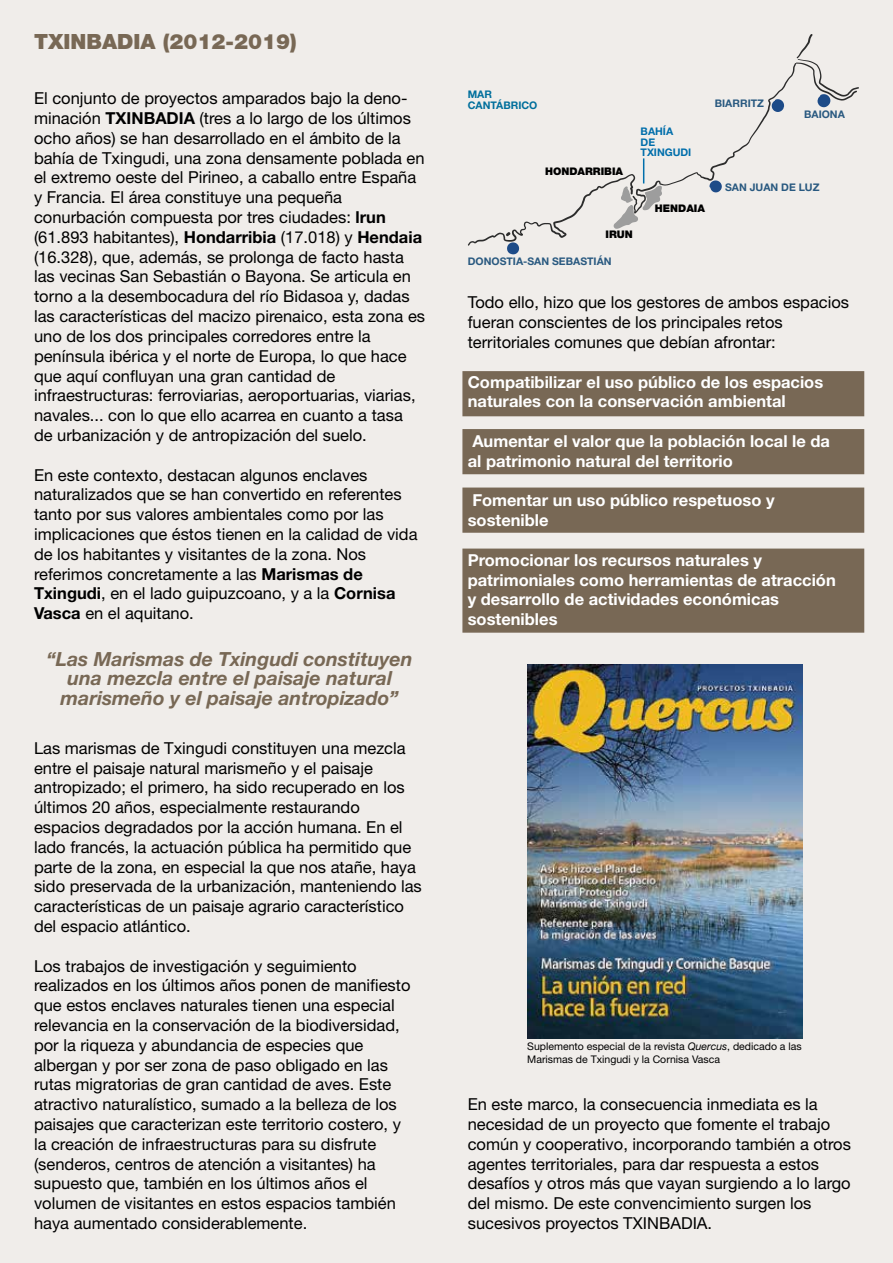
<style>
.page{position:relative;width:893px;height:1263px;background:#f0edea}
.page>*{position:absolute;margin:0;border:0;box-sizing:border-box;transform-origin:0 0}
.t1{font:900 21px "Helvetica Neue LT Std";color:#786855}
.t2{font:italic 700 19.5px/19.5px "Helvetica Neue LT Std";color:#786855;text-align:center}
.t3{font:16.5px/19.8px "Helvetica Neue LT Std";color:#000}
.t4{font:700 16.5px/19.8px "Helvetica Neue LT Std";color:#fff}
.t5{font:10.5px/12.6px "Helvetica Neue LT Std";color:#000}
.t6{font:700 10.5px "Helvetica Neue LT Std";color:#295980}
.t7{font:900 10.5px "Helvetica Neue LT Std";color:#000}
.t8{font:700 10.5px/10.5px "Helvetica Neue LT Std";letter-spacing:-.005em;color:#006eab}
.t9{font:700 10.5px/10.5px "Helvetica Neue LT Std";color:#006f9c}
.s1{font-weight:700}
.s2{font-style:italic}
</style>
<div class="page">
<img style="left:528px;top:664px;width:275px;height:375px">
<div style="left:462px;top:371px;width:402px;height:45px;background:#786855;border:2px solid #786855"></div>
<div style="left:462px;top:429px;width:402px;height:45px;background:#786855"></div>
<div style="left:462px;top:487px;width:402px;height:46px;background:#786855;border:2px solid #786855"></div>
<div style="left:462px;top:549px;width:402px;height:84px;background:#786855;border:2px solid #786855"></div>
<div style="left:468px;top:34px;width:391px;height:220px;background:#f0edea"></div>
<p class="t1" style="left:34px;top:29px;width:264px">TXINBADIA (2012-2019)</p>
<p class="t3" style="left:34px;top:88px;width:393px">El conjunto de proyectos amparados bajo la deno&shy;minación <span class="s1">TXINBADIA</span> (tres a lo largo de los últimos ocho años) se han desarrollado en el ámbito de la bahía de Txingudi, una zona densamente poblada en el extremo oeste del Pirineo, a caballo entre España y Francia. El área constituye una pequeña conurbación compuesta por tres ciudades: <span class="s1">lrun </span>(61.893 habitantes), <span class="s1">Hondarribia</span> (17.018) y <span class="s1">Hendaia </span>(16.328), que, además, se prolonga de facto hasta las vecinas San Sebastián o Bayona. Se articula en torno a la desembocadura del río Bidasoa y, dadas las características del macizo pirenaico, esta zona es uno de los dos principales corredores entre la península ibérica y el norte de Europa, lo que hace que aquí confluyan una gran cantidad de infraestructuras: ferroviarias, aeroportuarias, viarias, navales... con lo que ello acarrea en cuanto a tasa de urbanización y de antropización del suelo.</p>
<p class="t3" style="left:34px;top:464px;width:385px">En este contexto, destacan algunos enclaves naturalizados que se han convertido en referentes tanto por sus valores ambientales como por las implicaciones que éstos tienen en la calidad de vida de los habitantes y visitantes de la zona. Nos referimos concretamente a las <span class="s1">Marismas de Txingudi</span>, en el lado guipuzcoano, y a la <span class="s1">Cornisa Vasca</span> en el aquitano.</p>
<p class="t2" style="left:47px;top:648px;width:368px">“Las Marismas de Txingudi constituyen una mezcla entre el paisaje natural marismeño y el paisaje antropizado”</p>
<p class="t3" style="left:34px;top:738px;width:389px">Las marismas de Txingudi constituyen una mezcla entre el paisaje natural marismeño y el paisaje antropizado; el primero, ha sido recuperado en los últimos 20 años, especialmente restaurando espacios degradados por la acción humana. En el lado francés, la actuación pública ha permitido que parte de la zona, en especial la que nos atañe, haya sido preservada de la urbanización, manteniendo las características de un paisaje agrario característico del espacio atlántico.</p>
<p class="t3" style="left:34px;top:955px;width:378px">Los trabajos de investigación y seguimiento realizados en los últimos años ponen de manifiesto que estos enclaves naturales tienen una especial relevancia en la conservación de la biodiversidad, por la riqueza y abundancia de especies que albergan y por ser zona de paso obligado en las rutas migratorias de gran cantidad de aves. Este atractivo naturalístico, sumado a la belleza de los paisajes que caracterizan este territorio costero, y la creación de infraestructuras para su disfrute (senderos, centros de atención a visitantes) ha supuesto que, también en los últimos años el volumen de visitantes en estos espacios también haya aumentado considerablemente.</p>
<p class="t9" style="left:468px;top:89px;width:71px">MAR<br>CANTÁBRICO</p>
<p class="t7" style="left:545px;top:165px;width:79px">HONDARRIBIA</p>
<p class="t8" style="left:641px;top:126px;width:52px">BAHÍA<br>DE<br>TXINGUDI</p>
<p class="t7" style="left:605px;top:228px;width:29px">IRUN</p>
<p class="t6" style="left:468px;top:255px;width:145px">DONOSTIA-SAN SEBASTIÁN</p>
<p class="t7" style="left:655px;top:202px;width:52px">HENDAIA</p>
<p class="t6" style="left:715px;top:97px;width:51px">BIARRITZ</p>
<p class="t6" style="left:804px;top:108px;width:42px">BAIONA</p>
<p class="t6" style="left:725px;top:181px;width:96px">SAN JUAN DE LUZ</p>
<p class="t3" style="left:468px;top:292px;width:383px">Todo ello, hizo que los gestores de ambos espacios fueran conscientes de los principales retos territoriales comunes que debían afrontar:</p>
<p class="t4" style="left:468px;top:371px;width:357px">Compatibilizar el uso público de los espacios naturales con la conservación ambiental</p>
<p class="t4" style="left:468px;top:431px;width:364px">Aumentar el valor que la población local le da al patrimonio natural del territorio</p>
<p class="t4" style="left:468px;top:490px;width:308px">Fomentar un uso público respetuoso y sostenible</p>
<p class="t4" style="left:468px;top:550px;width:370px">Promocionar los recursos naturales y patrimoniales como herramientas de atracción y desarrollo de actividades económicas sostenibles</p>
<p class="t5" style="left:527px;top:1040px;width:276px">Suplemento especial de la revista <span class="s2">Quercus</span>, dedicado a las<br>Marismas de Txingudi y la Cornisa Vasca</p>
<p class="t3" style="left:468px;top:1094px;width:385px">En este marco, la consecuencia inmediata es la necesidad de un proyecto que fomente el trabajo común y cooperativo, incorporando también a otros agentes territoriales, para dar respuesta a estos desafíos y otros más que vayan surgiendo a lo largo del mismo. De este convencimiento surgen los sucesivos proyectos TXINBADIA.</p>
</div>
